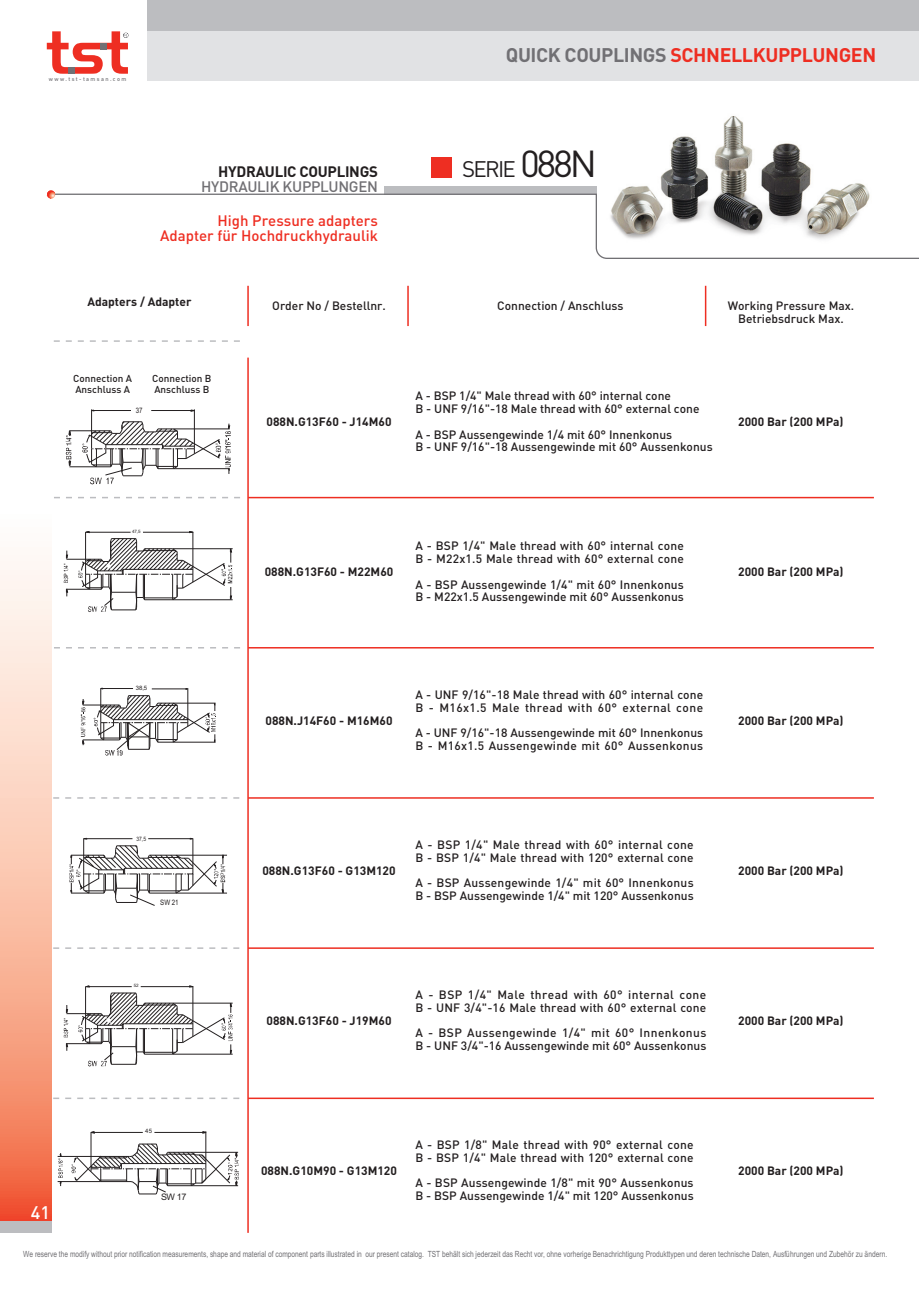
<style>
.page{position:relative;width:919px;height:1289px;background:#fff}
.page>*{position:absolute;margin:0;border:0;box-sizing:border-box;transform-origin:0 0}
.t1{font:22.2px "DIN Bek";letter-spacing:-.08em;color:#231f20}
.t2{font:700 19.5px "DI Nbek";letter-spacing:-.02em;color:#ee2e22}
.t3{font:500 18px "DI Nbek";color:#fff}
.t4{font:500 15px/15px "DI Nbek";color:#ee2e22;text-align:right}
.t5{font:500 15px "DI Nbek";letter-spacing:-.02em;color:#717074}
.t6{font:700 15px "DI Nbek";letter-spacing:-.02em;color:#231f20}
.t7{font:500 12px/12.8px "DI Nbek";letter-spacing:.005em;color:#231f20}
.t8{font:700 12px "DI Nbek";color:#231f20}
.t9{font:500 12px/12.8px "DI Nbek";letter-spacing:.025em;color:#231f20}
.t10{font:500 10.05px/11.4px "DI Nbek";color:#231f20}
.t11{font:9px "Arial";color:#231f20}
.t12{font:8.55px "Arial";color:#717074;scale:.78 1}
.t13{font:7.5px "Arial Narrow";color:#231f20}
.t14{font:6px "Arial";color:#231f20}
.t15{font:6px "Arial Narrow";color:#231f20}
.t16{font:500 5.55px "DI Nbek";letter-spacing:.245em;color:#717074}
.t17{font:4.5px "Arial";color:#231f20}
.s1{color:#717074}
.s2{font-size:37.05px}
</style>
<div class="page">
<img style="left:620px;top:116px;width:249px;height:77px">
<svg style="left:0;top:561px;width:51px;height:660px;background:#f9baa4"></svg>
<div style="left:0;top:1221px;width:51px;height:11px;background:#bcbdc0"></div>
<div style="left:148px;top:0;width:770px;height:80px;background:#e1e2e4"></div>
<div style="left:148px;top:0;width:770px;height:30px;background:#bcbdc0"></div>
<svg style="left:47px;top:31px;width:81px;height:43px"></svg>
<div style="left:384px;top:186px;width:213px;height:9px;background:#bcbdc0"></div>
<svg style="left:55px;top:193px;width:863px;height:66px"></svg>
<svg style="left:47px;top:190px;width:8px;height:9px"></svg>
<div style="left:431px;top:157px;width:21px;height:20px;background:#ee2e22"></div>
<hr style="left:247px;top:286px;width:2px;height:40px;background:#ee2e22">
<hr style="left:248px;top:647px;width:625px;height:1px;background:#ee2e22">
<hr style="left:247px;top:357px;width:2px;height:875px;background:#ee2e22">
<svg style="left:54px;top:340px;width:186px;height:2px"></svg>
<svg style="left:54px;top:647px;width:186px;height:1px"></svg>
<hr style="left:248px;top:947px;width:625px;height:1px;background:#ee2e22">
<svg style="left:53px;top:947px;width:187px;height:1px"></svg>
<hr style="left:248px;top:797px;width:625px;height:1px;background:#ee2e22">
<svg style="left:53px;top:797px;width:187px;height:1px"></svg>
<hr style="left:248px;top:1097px;width:625px;height:2px;background:#ee2e22">
<svg style="left:53px;top:1097px;width:187px;height:2px"></svg>
<hr style="left:407px;top:286px;width:2px;height:40px;background:#ee2e22">
<hr style="left:704px;top:286px;width:2px;height:40px;background:#ee2e22">
<hr style="left:248px;top:497px;width:625px;height:1px;background:#ee2e22">
<svg style="left:54px;top:497px;width:186px;height:1px"></svg>
<hr style="left:173px;top:548px;width:60px;height:1px;background:#231f20">
<hr style="left:173px;top:599px;width:60px;height:1px;background:#231f20">
<svg style="left:64px;top:531px;width:168px;height:81px"></svg>
<svg style="left:66px;top:409px;width:165px;height:75px"></svg>
<svg style="left:81px;top:687px;width:135px;height:68px"></svg>
<hr style="left:176px;top:855px;width:51px;height:1px;background:#231f20">
<hr style="left:176px;top:892px;width:51px;height:1px;background:#231f20">
<svg style="left:69px;top:837px;width:156px;height:69px"></svg>
<hr style="left:58px;top:1156px;width:43px;height:1px;background:#231f20">
<hr style="left:58px;top:1181px;width:43px;height:1px;background:#231f20">
<svg style="left:58px;top:1153px;width:5px;height:32px"></svg>
<svg style="left:71px;top:1131px;width:168px;height:63px"></svg>
<svg style="left:64px;top:985px;width:169px;height:81px"></svg>
<p class="t16" style="left:49px;top:77px;width:79px">www.tst-tamsan.com</p>
<h2 class="t2" style="left:506px;top:48px;width:372px"><span class="s1">QUICK COUPLINGS</span> SCHNELLKUPPLUNGEN</h2>
<p class="t6" style="left:218px;top:166px;width:161px">HYDRAULIC COUPLINGS</p>
<p class="t5" style="left:201px;top:181px;width:178px">HYDRAULIK KUPPLUNGEN</p>
<p class="t4" style="left:160px;top:215px;width:219px">High Pressure adapters<br>Adapter für Hochdruckhydraulik</p>
<p class="t8" style="left:87px;top:297px;width:105px">Adapters / Adapter</p>
<p class="t7" style="left:272px;top:300px;width:115px">Order No / Bestellnr.</p>
<p class="t10" style="left:73px;top:373px;width:60px">Connection A<br>Anschluss A</p>
<p class="t10" style="left:152px;top:373px;width:61px">Connection B<br>Anschluss B</p>
<p class="t13" style="left:136px;top:407px;width:8px">37</p>
<p class="t8" style="left:266px;top:417px;width:127px">088N.G13F60 - J14M60</p>
<h1 class="t1" style="left:462px;top:161px;width:136px">SERIE <span class="s2">088N</span></h1>
<p class="t7" style="left:497px;top:300px;width:128px">Connection / Anschluss</p>
<p class="t7" style="left:727px;top:300px;width:128px;line-height:13.5px;text-align:center">Working Pressure Max.<br>Betriebsdruck Max.</p>
<p class="t7" style="left:415px;top:391px;width:285px">A - BSP 1/4" Male thread with 60° internal cone<br>B - UNF 9/16"-18 Male thread with 60° external cone</p>
<p class="t7" style="left:415px;top:429px;width:299px">A - BSP Aussengewinde 1/4 mit 60° Innenkonus<br>B - UNF 9/16"-18 Aussengewinde mit 60° Aussenkonus</p>
<p class="t8" style="left:738px;top:417px;width:107px">2000 Bar (200 MPa)</p>
<p class="t17" style="left:132px;top:529px;width:10px">47,5</p>
<p class="t8" style="left:265px;top:567px;width:130px">088N.G13F60 - M22M60</p>
<p class="t7" style="left:415px;top:541px;width:270px">A - BSP 1/4" Male thread with 60° internal cone<br>B - M22x1.5 Male thread with 60° external cone</p>
<p class="t7" style="left:415px;top:579px;width:270px">A - BSP Aussengewinde 1/4" mit 60° Innenkonus<br>B - M22x1.5 Aussengewinde mit 60° Aussenkonus</p>
<p class="t8" style="left:738px;top:567px;width:107px">2000 Bar (200 MPa)</p>
<p class="t14" style="left:136px;top:685px;width:13px">38,5</p>
<p class="t8" style="left:265px;top:716px;width:128px">088N.J14F60 - M16M60</p>
<p class="t7" style="left:415px;top:689px;width:289px">A - UNF 9/16"-18 Male thread with 60° internal cone<br>B - M16x1.5 Male thread with 60° external cone</p>
<p class="t9" style="left:415px;top:727px;width:289px">A - UNF 9/16"-18 Aussengewinde mit 60° Innenkonus<br>B - M16x1.5 Aussengewinde mit 60° Aussenkonus</p>
<p class="t8" style="left:738px;top:716px;width:107px">2000 Bar (200 MPa)</p>
<h3 class="t3" style="left:31px;top:1206px;width:21px">41</h3>
<p class="t15" style="left:137px;top:836px;width:11px">37,5</p>
<p class="t13" style="left:160px;top:900px;width:20px">SW 21</p>
<p class="t17" style="left:134px;top:984px;width:6px">52</p>
<p class="t14" style="left:145px;top:1128px;width:9px">45</p>
<p class="t11" style="left:161px;top:1193px;width:27px">SW 17</p>
<p class="t8" style="left:262px;top:866px;width:135px">088N.G13F60 - G13M120</p>
<p class="t7" style="left:415px;top:839px;width:280px">A - BSP 1/4" Male thread with 60° internal cone<br>B - BSP 1/4" Male thread with 120° external cone</p>
<p class="t7" style="left:415px;top:877px;width:280px">A - BSP Aussengewinde 1/4" mit 60° Innenkonus<br>B - BSP Aussengewinde 1/4" mit 120° Aussenkonus</p>
<p class="t8" style="left:738px;top:866px;width:107px">2000 Bar (200 MPa)</p>
<p class="t8" style="left:266px;top:1016px;width:127px">088N.G13F60 - J19M60</p>
<p class="t7" style="left:415px;top:989px;width:292px">A - BSP 1/4" Male thread with 60° internal cone<br>B - UNF 3/4"-16 Male thread with 60° external cone</p>
<p class="t7" style="left:415px;top:1027px;width:292px">A - BSP Aussengewinde 1/4" mit 60° Innenkonus<br>B - UNF 3/4"-16 Aussengewinde mit 60° Aussenkonus</p>
<p class="t8" style="left:738px;top:1016px;width:107px">2000 Bar (200 MPa)</p>
<p class="t8" style="left:261px;top:1166px;width:137px">088N.G10M90 - G13M120</p>
<p class="t7" style="left:415px;top:1139px;width:280px">A - BSP 1/8" Male thread with 90° external cone<br>B - BSP 1/4" Male thread with 120° external cone</p>
<p class="t7" style="left:415px;top:1177px;width:280px">A - BSP Aussengewinde 1/8" mit 90° Aussenkonus<br>B - BSP Aussengewinde 1/4" mit 120° Aussenkonus</p>
<p class="t8" style="left:738px;top:1166px;width:107px">2000 Bar (200 MPa)</p>
<p class="t12" style="left:23px;top:1251px;width:1108px">We reserve the modify without prior notification measurements, shape and material of component parts illustrated in our present catalog. TST behält sich jederzeit das Recht vor, ohne vorherige Benachrichtigung Produkttypen und deren technische Daten, Ausführungen und Zubehör zu ändern.</p>
</div>
